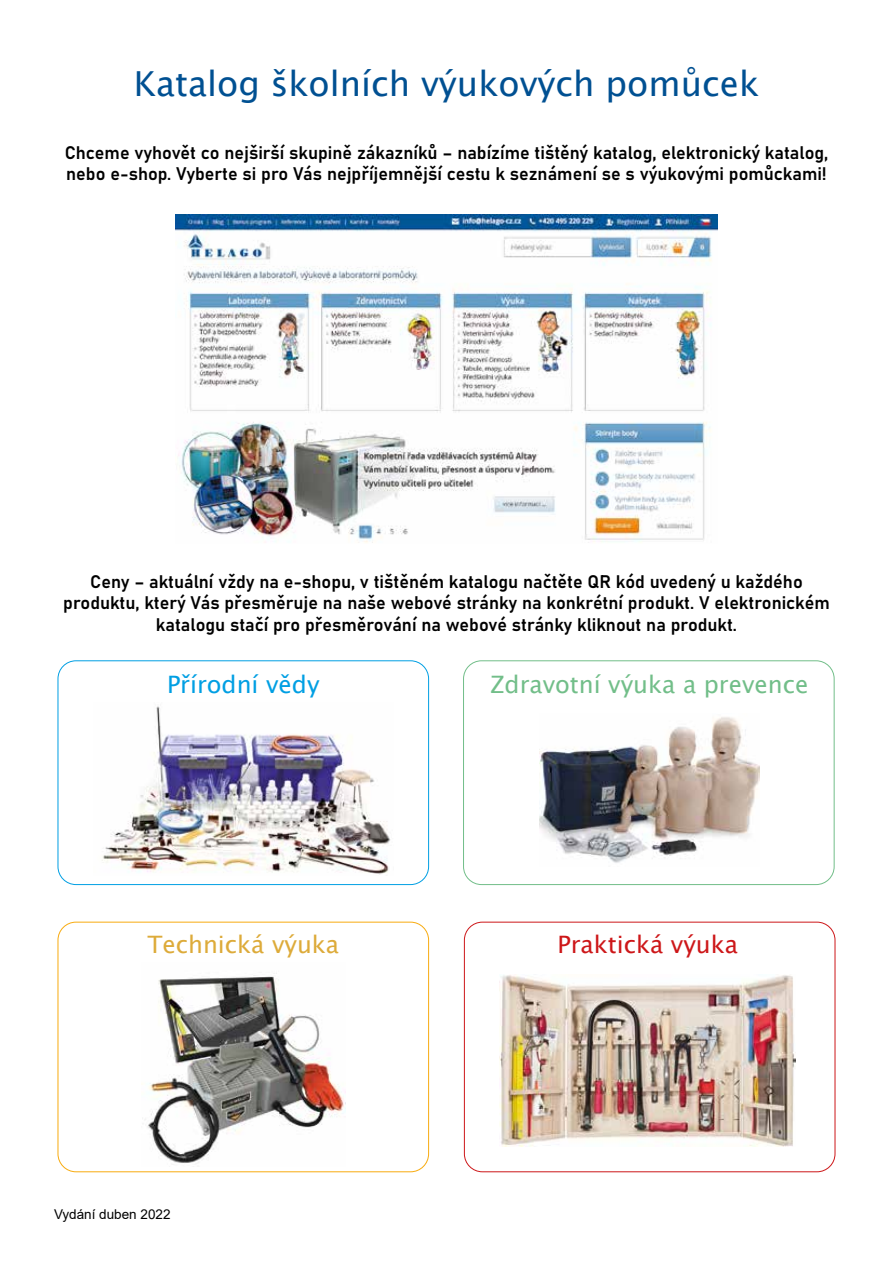
<style>
.page{position:relative;width:893px;height:1263px;background:#fff}
.page>*{position:absolute;margin:0;border:0;box-sizing:border-box;transform-origin:0 0}
.t1{font:34.5px "Lucida Sans Unicode";color:#005092}
.t2{font:24px "Lucida Sans Unicode";color:#72be89}
.t3{font:24px "Lucida Sans Unicode";color:#ddab3a}
.t4{font:24px "Lucida Sans Unicode";color:#cd1719}
.t5{font:24px "Lucida Sans Unicode";color:#009fe3}
.t6{font:18px/21.6px "Bahnschrift";color:#000}
.t7{font:13.5px "Arial";color:#000}
</style>
<div class="page">
<img style="left:176px;top:215px;width:541px;height:328px">
<img style="left:102px;top:706px;width:289px;height:169px">
<div style="left:58px;top:660px;width:371px;height:225px;border:1px solid #009fe3;border-radius:18px"></div>
<img style="left:540px;top:717px;width:219px;height:146px">
<div style="left:463px;top:660px;width:371px;height:225px;border:1px solid #72be89;border-radius:18px"></div>
<img style="left:145px;top:973px;width:199px;height:190px">
<div style="left:58px;top:922px;width:371px;height:250px;border:1px solid #f8ab10;border-radius:18px"></div>
<img style="left:500px;top:975px;width:296px;height:171px">
<div style="left:464px;top:922px;width:371px;height:250px;border:1px solid #cd1719;border-radius:18px"></div>
<h1 class="t1" style="left:134px;top:57px;width:627px">Katalog školních výukových pomůcek</h1>
<p class="t6" style="left:65px;top:140px;width:765px">Chceme vyhovět co nejširší skupině zákazníků – nabízíme tištěný katalog, elektronický katalog, nebo e-shop. Vyberte si pro Vás nejpříjemnější cestu k seznámení se s výukovými pomůckami!</p>
<p class="t6" style="left:63px;top:569px;width:768px;text-align:center">Ceny – aktuální vždy na e-shopu, v tištěném katalogu načtěte QR kód uvedený u každého produktu, který Vás přesměruje na naše webové stránky na konkrétní produkt. V elektronickém katalogu stačí pro přesměrování na webové stránky kliknout na produkt.</p>
<h2 class="t5" style="left:167px;top:666px;width:154px">Přírodní vědy</h2>
<h2 class="t2" style="left:490px;top:666px;width:320px">Zdravotní výuka a prevence</h2>
<h2 class="t3" style="left:147px;top:926px;width:193px">Technická výuka</h2>
<h2 class="t4" style="left:557px;top:926px;width:182px">Praktická výuka</h2>
<p class="t7" style="left:54px;top:1205px;width:118px">Vydání duben 2022</p>
</div>
